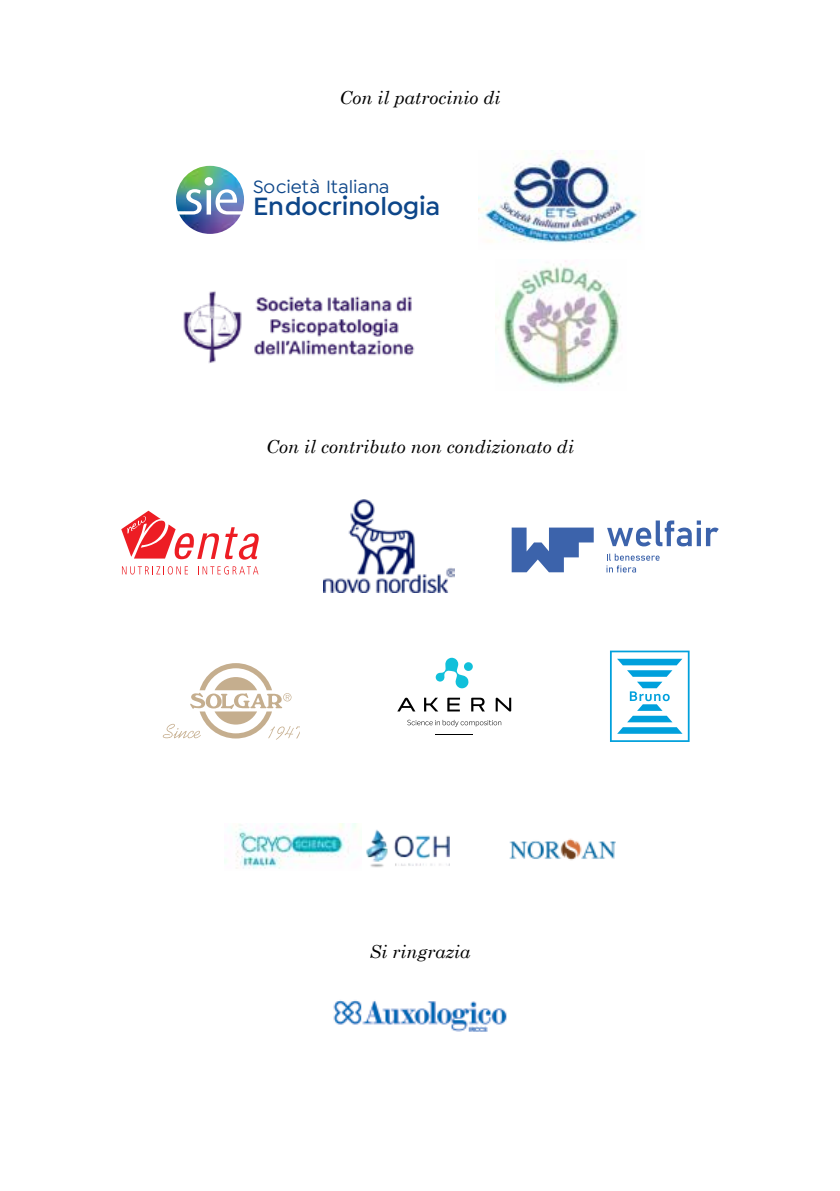
<style>
.page{position:relative;width:840px;height:1191px;background:#fff}
.page>*{position:absolute;margin:0;border:0;box-sizing:border-box;transform-origin:0 0}
.t1{font:600 26.6px "Isidora Sans";color:#0d4689}
.t2{font:500 19px "Isidora Sans";color:#0d4689}
.t3{font:italic 18px "Century Schoolbook";color:#000}
</style>
<div class="page">
<svg style="left:163px;top:663px;width:137px;height:76px"></svg>
<div style="left:463px;top:662px;width:9px;height:9px;background:#11c0da;border-radius:50%"></div>
<svg style="left:435px;top:657px;width:33px;height:31px"></svg>
<svg style="left:424px;top:697px;width:14px;height:14px"></svg>
<svg style="left:471px;top:697px;width:13px;height:14px"></svg>
<svg style="left:447px;top:697px;width:13px;height:14px"></svg>
<svg style="left:495px;top:697px;width:16px;height:14px"></svg>
<svg style="left:397px;top:697px;width:18px;height:14px"></svg>
<svg style="left:407px;top:719px;width:94px;height:7px"></svg>
<hr style="left:435px;top:734px;width:38px;height:1px;background:#000">
<svg style="left:610px;top:650px;width:79px;height:92px"></svg>
<img style="left:224px;top:823px;width:132px;height:46px">
<img style="left:366px;top:829px;width:83px;height:39px">
<img style="left:509px;top:838px;width:106px;height:23px">
<img style="left:478px;top:150px;width:163px;height:93px">
<img style="left:176px;top:166px;width:68px;height:68px">
<img style="left:183px;top:291px;width:232px;height:73px">
<svg style="left:121px;top:511px;width:138px;height:48px"></svg>
<svg style="left:122px;top:566px;width:66px;height:8px"></svg>
<svg style="left:198px;top:566px;width:60px;height:8px"></svg>
<img style="left:323px;top:499px;width:131px;height:93px">
<svg style="left:511px;top:527px;width:82px;height:45px"></svg>
<svg style="left:607px;top:520px;width:111px;height:26px"></svg>
<svg style="left:606px;top:553px;width:53px;height:19px"></svg>
<img style="left:495px;top:260px;width:126px;height:127px">
<img style="left:333px;top:1000px;width:174px;height:32px">
<p class="t3" style="left:339px;top:84px;width:162px">Con il patrocinio di</p>
<p class="t2" style="left:253px;top:176px;width:138px">Società Italiana</p>
<h1 class="t1" style="left:253px;top:191px;width:189px">Endocrinologia</h1>
<p class="t3" style="left:266px;top:433px;width:309px">Con il contributo non condizionato di</p>
<p class="t3" style="left:369px;top:938px;width:102px">Si ringrazia</p>
</div>
